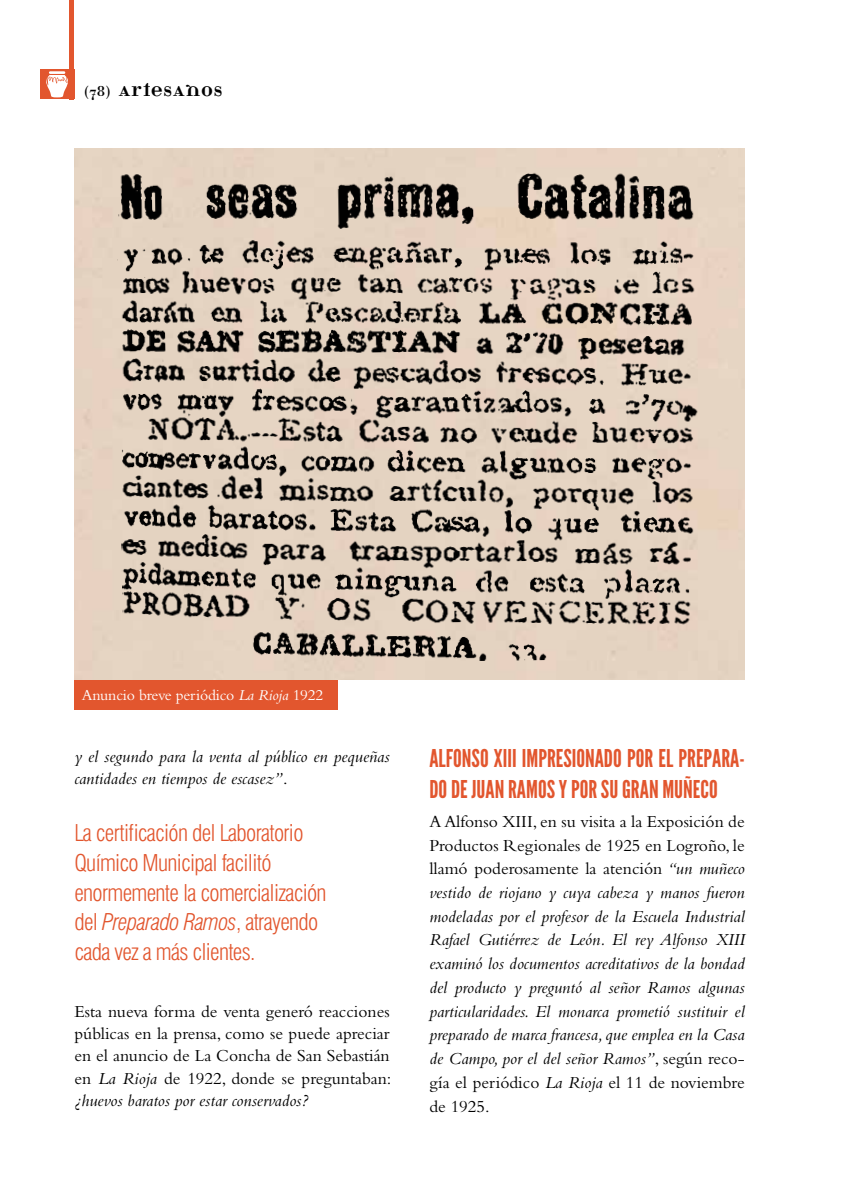
<style>
.page{position:relative;width:844px;height:1191px;background:#fff}
.page>*{position:absolute;margin:0;border:0;box-sizing:border-box;transform-origin:0 0}
.t1{font:24.5px/30.8px "League Gothic";color:#e2562e}
.t2{font:24.5px "Katrina";color:#000}
.t3{font:300 condensed 22.75px/29.8px "Swiss 721 BT";letter-spacing:-.03em;color:#e2562e}
.t4{font:italic 17.5px/23.8px "Bembo Std";color:#000}
.t5{font:17.5px/22.4px "Bembo Std";color:#000;text-align:justify}
.t6{font:15.75px "Bembo Std";letter-spacing:-.01em;color:#fff}
.s1{font-size:15.75px}
.s2{font-style:italic}
.s3{font-style:normal}
</style>
<div class="page">
<div style="left:69px;top:0;width:5px;height:99px;background:#e2562e"></div>
<div style="left:40px;top:69px;width:34px;height:30px;background:#e2562e"></div>
<hr style="left:49px;top:71px;width:16px;height:3px;background:#fff">
<svg style="left:46px;top:75px;width:22px;height:22px"></svg>
<div style="left:74px;top:680px;width:263px;height:29px;background:#e2562e"></div>
<img style="left:116px;top:163px;width:587px;height:503px">
<h1 class="t2" style="left:84px;top:74px;width:140px"><span class="s1">(78)</span> artesanos</h1>
<p class="t6" style="left:82px;top:686px;width:243px">Anuncio breve periódico <span class="s2">La Rioja</span> 1922</p>
<p class="t4" style="left:74px;top:744px;width:316px;line-height:22.4px">y el segundo para la venta al público en pequeñas cantidades en tiempos de escasez”<span class="s3">.</span></p>
<h2 class="t3" style="left:74px;top:818px;width:253px">La certificación del Laboratorio<br>Químico Municipal facilitó enormemente la comercialización del <span class="s2">Preparado Ramos</span>, atrayendo cada vez a más clientes.</h2>
<p class="t5" style="left:74px;top:999px;width:318px">Esta nueva forma de venta generó reacciones públicas en la prensa, como se puede apreciar en el anuncio de La Concha de San Sebastián en <span class="s2">La Rioja</span> de 1922, donde se preguntaban: <span class="s2">¿huevos baratos por estar conservados?</span></p>
<h1 class="t1" style="left:429px;top:743px;width:317px">ALFONSO XIII IMPRESIONADO POR EL PREPARA-<br>DO DE JUAN RAMOS Y POR SU GRAN MUÑECO</h1>
<p class="t4" style="left:429px;top:809px;width:317px;text-align:justify"><span class="s3">A Alfonso XIII, en su visita a la Exposición de Productos Regionales de 1925 en Logroño, le llamó poderosamente la atención</span> “un muñeco vestido de riojano y cuya cabeza y manos fueron modeladas por el profesor de la Escuela Industrial Rafael Gutiérrez de León. El rey Alfonso XIII examinó los documentos acreditativos de la bondad del producto y preguntó al señor Ramos algunas particularidades. El monarca prometió sustituir el preparado de marca francesa, que emplea en la Casa de Campo, por el del señor Ramos”<span class="s3">, según reco&shy;gía el periódico</span> La Rioja <span class="s3">el 11 de noviembre de 1925.</span></p>
</div>
